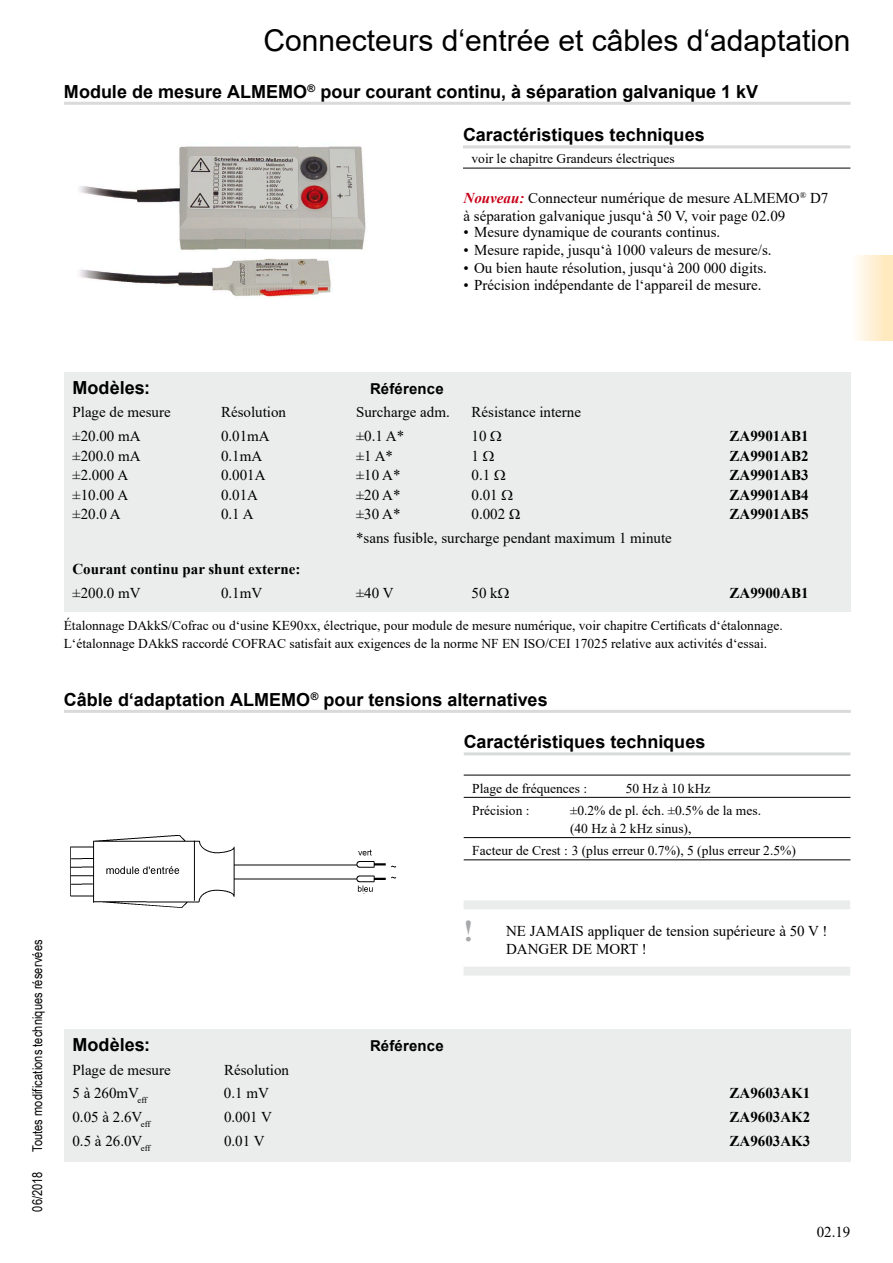
<style>
.page{position:relative;width:893px;height:1263px;background:#fff}
.page>*{position:absolute;margin:0;border:0;box-sizing:border-box;transform-origin:0 0}
.t1{font:30px "Arial";color:#000}
.t2{font:700 18px "Arial";color:#000}
.t3{font:15px/18px "Times New Roman";color:#000}
.t4{font:700 15px "Times New Roman";color:#000}
.t5{font:700 15px "Arial";letter-spacing:.01em;color:#000}
.t6{font:13.5px/18px "Times New Roman";color:#000}
.t7{font:13.5px "Arial Narrow";letter-spacing:.005em;color:#000}
.s1{font-weight:700;font-style:italic;color:#c80018}
.s2{font-weight:700;font-size:30px;color:#a6a8aa}
</style>
<div class="page">
<div style="left:851px;top:255px;width:42px;height:85px;background:linear-gradient(to right,#fffefc,#ffe6b7)"></div>
<hr style="left:64px;top:710px;width:787px;height:3px;background:#d9dadb">
<img style="left:70px;top:836px;width:327px;height:71px">
<div style="left:64px;top:1029px;width:786px;height:133px;background:#ebeded"></div>
<hr style="left:464px;top:752px;width:386px;height:3px;background:#d9dadb">
<hr style="left:464px;top:775px;width:386px;height:1px;background:#000">
<hr style="left:464px;top:797px;width:386px;height:1px;background:#000">
<hr style="left:464px;top:837px;width:386px;height:1px;background:#000">
<hr style="left:464px;top:859px;width:386px;height:1px;background:#000">
<hr style="left:64px;top:102px;width:786px;height:3px;background:#d9dadb">
<img style="left:79px;top:146px;width:287px;height:151px">
<div style="left:64px;top:372px;width:786px;height:240px;background:#ebeded"></div>
<hr style="left:463px;top:145px;width:387px;height:3px;background:#d9dadb">
<hr style="left:463px;top:168px;width:387px;height:1px;background:#000">
<div style="left:463px;top:900px;width:387px;height:9px;background:#ebeded"></div>
<div style="left:463px;top:967px;width:387px;height:9px;background:#ebeded"></div>
<h1 class="t1" style="left:263px;top:19px;width:588px">Connecteurs d‘entrée et câbles d‘adaptation</h1>
<p class="t2" style="left:64px;top:79px;width:696px">Module de mesure ALMEMO<sup>®</sup> pour courant continu, à séparation galvanique 1 kV</p>
<p class="t2" style="left:463px;top:122px;width:243px">Caractéristiques techniques</p>
<p class="t6" style="left:471px;top:149px;width:205px">voir le chapitre Grandeurs électriques</p>
<p class="t3" style="left:463px;top:189px;width:366px"><span class="s1">Nouveau:</span> Connecteur numérique de mesure ALMEMO<sup>®</sup> D7 à séparation galvanique jusqu‘à 50 V, voir page 02.09</p>
<p class="t3" style="left:463px;top:222px;width:258px">• Mesure dynamique de courants continus.</p>
<p class="t3" style="left:463px;top:240px;width:310px">• Mesure rapide, jusqu‘à 1000 valeurs de mesure/s.</p>
<p class="t3" style="left:463px;top:258px;width:305px">• Ou bien haute résolution, jusqu‘à 200 000 digits.</p>
<p class="t3" style="left:463px;top:276px;width:300px">• Précision indépendante de l‘appareil de mesure.</p>
<p class="t2" style="left:72px;top:375px;width:79px">Modèles:</p>
<p class="t5" style="left:370px;top:378px;width:75px">Référence</p>
<p class="t3" style="left:72px;top:403px;width:100px">Plage de mesure</p>
<p class="t3" style="left:221px;top:403px;width:67px">Résolution</p>
<p class="t3" style="left:356px;top:403px;width:95px">Surcharge adm.</p>
<p class="t3" style="left:471px;top:403px;width:111px">Résistance interne</p>
<p class="t3" style="left:72px;top:427px;width:70px">±20.00 mA</p>
<p class="t3" style="left:221px;top:427px;width:50px">0.01mA</p>
<p class="t3" style="left:356px;top:427px;width:50px">±0.1 A*</p>
<p class="t3" style="left:471px;top:427px;width:16px">10</p>
<p class="t4" style="left:729px;top:425px;width:81px">ZA9901AB1</p>
<p class="t3" style="left:72px;top:446px;width:70px">±200.0 mA</p>
<p class="t3" style="left:221px;top:446px;width:43px">0.1mA</p>
<p class="t3" style="left:356px;top:446px;width:38px">±1 A*</p>
<p class="t3" style="left:471px;top:446px;width:9px">1</p>
<p class="t4" style="left:729px;top:445px;width:81px">ZA9901AB2</p>
<p class="t3" style="left:72px;top:466px;width:57px">±2.000 A</p>
<p class="t3" style="left:221px;top:466px;width:46px">0.001A</p>
<p class="t3" style="left:356px;top:466px;width:46px">±10 A*</p>
<p class="t3" style="left:471px;top:466px;width:20px">0.1</p>
<p class="t4" style="left:729px;top:464px;width:81px">ZA9901AB3</p>
<p class="t3" style="left:72px;top:485px;width:57px">±10.00 A</p>
<p class="t3" style="left:221px;top:485px;width:39px">0.01A</p>
<p class="t3" style="left:356px;top:485px;width:46px">±20 A*</p>
<p class="t3" style="left:471px;top:485px;width:28px">0.01</p>
<p class="t4" style="left:729px;top:484px;width:81px">ZA9901AB4</p>
<p class="t3" style="left:72px;top:505px;width:50px">±20.0 A</p>
<p class="t3" style="left:221px;top:505px;width:34px">0.1 A</p>
<p class="t3" style="left:356px;top:505px;width:46px">±30 A*</p>
<p class="t3" style="left:471px;top:505px;width:50px">0.002 Ω</p>
<p class="t4" style="left:729px;top:503px;width:81px">ZA9901AB5</p>
<p class="t3" style="left:356px;top:528px;width:317px">*sans fusible, surcharge pendant maximum 1 minute</p>
<p class="t4" style="left:72px;top:558px;width:230px">Courant continu par shunt externe:</p>
<p class="t3" style="left:72px;top:583px;width:70px">±200.0 mV</p>
<p class="t3" style="left:221px;top:583px;width:43px">0.1mV</p>
<p class="t3" style="left:356px;top:583px;width:39px">±40 V</p>
<p class="t3" style="left:471px;top:583px;width:28px">50 k</p>
<p class="t4" style="left:729px;top:582px;width:81px">ZA9900AB1</p>
<p class="t6" style="left:64px;top:616px;width:721px">Étalonnage DAkkS/Cofrac ou d‘usine KE90xx, électrique, pour module de mesure numérique, voir chapitre Certificats d‘étalonnage.<br>L‘étalonnage DAkkS raccordé COFRAC satisfait aux exigences de la norme NF EN ISO/CEI 17025 relative aux activités d‘essai.</p>
<p class="t2" style="left:64px;top:687px;width:485px">Câble d‘adaptation ALMEMO<sup>®</sup> pour tensions alternatives</p>
<p class="t2" style="left:464px;top:729px;width:243px">Caractéristiques techniques</p>
<p class="t6" style="left:472px;top:779px;width:117px">Plage de fréquences :</p>
<p class="t6" style="left:626px;top:779px;width:86px">50 Hz à 10 kHz</p>
<p class="t6" style="left:472px;top:801px;width:59px">Précision :</p>
<p class="t6" style="left:570px;top:801px;width:193px">±0.2% de pl. éch. ±0.5% de la mes. (40 Hz à 2 kHz sinus),</p>
<p class="t6" style="left:472px;top:841px;width:325px">Facteur de Crest : 3 (plus erreur 0.7%), 5 (plus erreur 2.5%)</p>
<p class="t7" style="left:28px;top:1152px;width:214px;rotate:-90deg">Toutes modifications techniques réservées</p>
<p class="t7" style="left:28px;top:1212px;width:42px;rotate:-90deg">06/2018</p>
<p class="t3" style="left:506px;top:921px;width:323px;text-indent:-43px"><span class="s2">!</span> NE JAMAIS appliquer de tension supérieure à 50 V !<br>DANGER DE MORT !</p>
<p class="t2" style="left:72px;top:1032px;width:79px">Modèles:</p>
<p class="t5" style="left:370px;top:1035px;width:75px">Référence</p>
<p class="t3" style="left:72px;top:1060px;width:100px">Plage de mesure</p>
<p class="t3" style="left:224px;top:1060px;width:67px">Résolution</p>
<p class="t3" style="left:72px;top:1084px;width:76px">5 à 260mV<sub>eff</sub></p>
<p class="t3" style="left:224px;top:1084px;width:46px">0.1 mV</p>
<p class="t4" style="left:729px;top:1082px;width:82px">ZA9603AK1</p>
<p class="t3" style="left:72px;top:1107px;width:79px">0.05 à 2.6V<sub>eff</sub></p>
<p class="t3" style="left:224px;top:1107px;width:50px">0.001 V</p>
<p class="t4" style="left:729px;top:1106px;width:82px">ZA9603AK2</p>
<p class="t3" style="left:72px;top:1131px;width:79px">0.5 à 26.0V<sub>eff</sub></p>
<p class="t3" style="left:224px;top:1131px;width:42px">0.01 V</p>
<p class="t4" style="left:729px;top:1130px;width:82px">ZA9603AK3</p>
<p class="t3" style="left:817px;top:1222px;width:35px">02.19</p>
</div>
